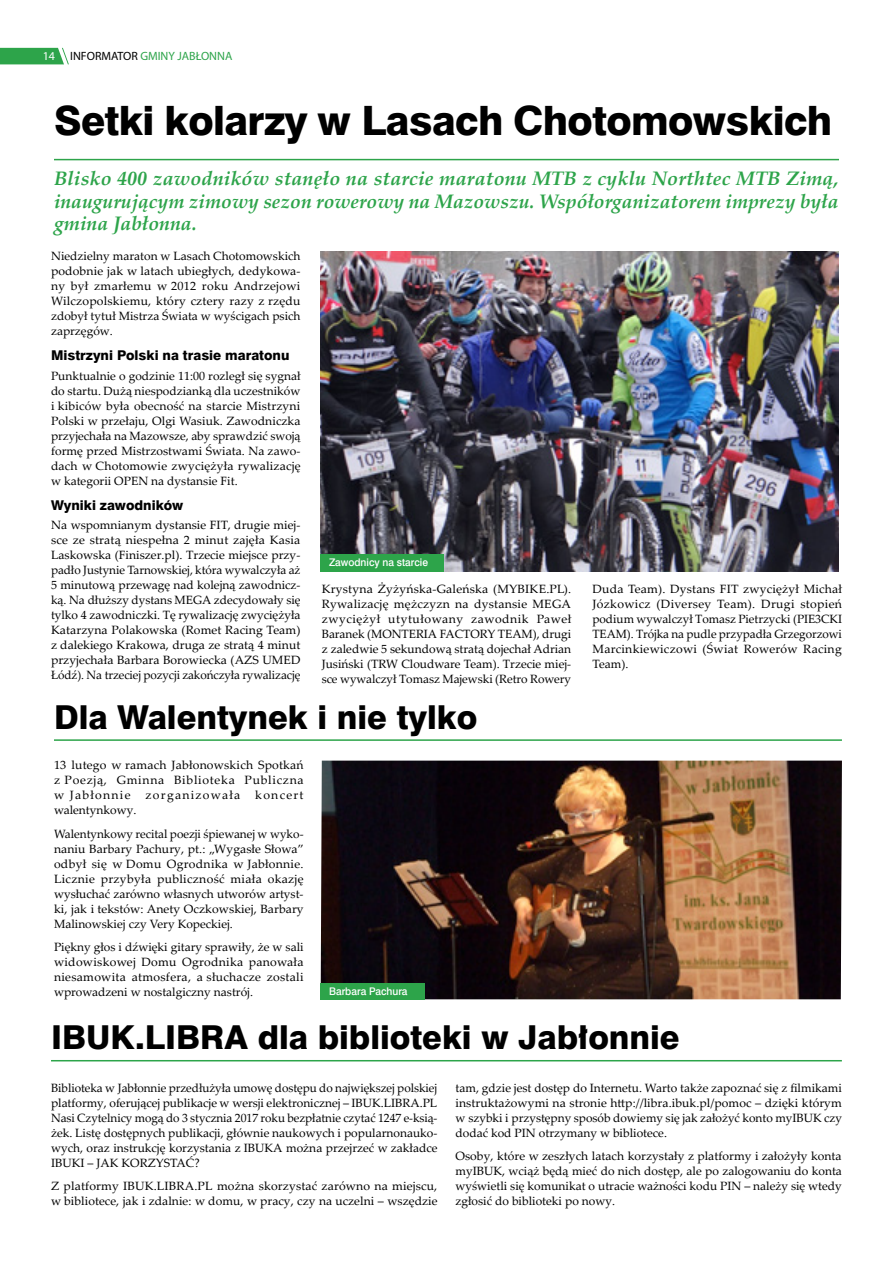
<style>
.page{position:relative;width:893px;height:1263px;background:#fff}
.page>*{position:absolute;margin:0;border:0;box-sizing:border-box;transform-origin:0 0}
.t1{font:40.5px "Swis 721 Hv EU";letter-spacing:-.015em;color:#000}
.t2{font:33px "Swis 721 Hv EU";color:#000}
.t3{font:italic 700 19.5px/22.5px "Palatino Linotype";color:#2da44a;text-align:justify}
.t4{font:13.5px "Swis 721 Hv EU";color:#000}
.t5{font:12px/15px "Palatino Linotype";color:#000;text-align:justify}
.t6{font:12px "Myriad Pro";color:#2da44a}
.t7{font:12px "Myriad Pro";color:#fff}
.t8{font:10.5px "Swis 721 Md EU";color:#fff}
.s1{color:#000}
</style>
<div class="page">
<svg style="left:0;top:48px;width:69px;height:17px"></svg>
<hr style="left:54px;top:159px;width:785px;height:1px;background:#2da44a">
<hr style="left:54px;top:739px;width:788px;height:2px;background:#2da44a">
<hr style="left:51px;top:1060px;width:791px;height:1px;background:#2da44a">
<img style="left:321px;top:251px;width:518px;height:320px">
<div style="left:321px;top:554px;width:123px;height:17px;background:#2da44a"></div>
<img style="left:321px;top:761px;width:521px;height:238px">
<div style="left:321px;top:983px;width:104px;height:16px;background:#2da44a"></div>
<p class="t7" style="left:43px;top:49px;width:14px">14</p>
<p class="t6" style="left:70px;top:49px;width:164px"><span class="s1">INFORMATOR</span> GMINY JABŁONNA</p>
<h1 class="t1" style="left:54px;top:96px;width:780px">Setki kolarzy w Lasach Chotomowskich</h1>
<h3 class="t3" style="left:54px;top:167px;width:786px">Blisko 400 zawodników stanęło na starcie maratonu MTB z cyklu Northtec MTB Zimą, inaugurującym zimowy sezon rowerowy na Mazowszu. Współorganizatorem imprezy była gmina Jabłonna.</h3>
<p class="t5" style="left:51px;top:248px;width:251px">Niedzielny maraton w Lasach Chotomowskich podobnie jak w latach ubiegłych, dedykowa&shy;ny był zmarłemu w 2012 roku Andrzejowi Wilczopolskiemu, który cztery razy z rzędu zdobył tytuł Mistrza Świata w wyścigach psich zaprzęgów.</p>
<p class="t4" style="left:51px;top:347px;width:240px">Mistrzyni Polski na trasie maratonu</p>
<p class="t5" style="left:51px;top:367px;width:251px">Punktualnie o godzinie 11:00 rozległ się sygnał do startu. Dużą niespodzianką dla uczestników i kibiców była obecność na starcie Mistrzyni Polski w przełaju, Olgi Wasiuk. Zawodniczka przyjechała na Mazowsze, aby sprawdzić swoją formę przed Mistrzostwami Świata. Na zawo&shy;dach w Chotomowie zwyciężyła rywalizację w kategorii OPEN na dystansie Fit.</p>
<p class="t4" style="left:51px;top:497px;width:134px">Wyniki zawodników</p>
<p class="t5" style="left:51px;top:517px;width:251px">Na wspomnianym dystansie FIT, drugie miej&shy;sce ze stratą niespełna 2 minut zajęła Kasia Laskowska (Finiszer.pl). Trzecie miejsce przy&shy;padło Justynie Tarnowskiej, która wywalczyła aż 5 minutową przewagę nad kolejną zawodnicz&shy;ką. Na dłuższy dystans MEGA zdecydowały się tylko 4 zawodniczki. Tę rywalizację zwyciężyła Katarzyna Polakowska (Romet Racing Team) z dalekiego Krakowa, druga ze stratą 4 minut przyjechała Barbara Borowiecka (AZS UMED Łódź). Na trzeciej pozycji zakończyła rywalizację</p>
<p class="t8" style="left:329px;top:556px;width:100px">Zawodnicy na starcie</p>
<p class="t5" style="left:322px;top:581px;width:251px">Krystyna Żyżyńska-Galeńska (MYBIKE.PL).<br>Rywalizację mężczyzn na dystansie MEGA zwyciężył utytułowany zawodnik Paweł Baranek (MONTERIA FACTORY TEAM), drugi z zaledwie 5 sekundową stratą dojechał Adrian Jusiński (TRW Cloudware Team). Trzecie miej&shy;sce wywalczył Tomasz Majewski (Retro Rowery</p>
<p class="t5" style="left:592px;top:581px;width:251px">Duda Team). Dystans FIT zwyciężył Michał Józkowicz (Diversey Team). Drugi stopień podium wywalczył Tomasz Pietrzycki (PIE3CKI TEAM). Trójka na pudle przypadła Grzegorzowi Marcinkiewiczowi (Świat Rowerów Racing Team).</p>
<h2 class="t2" style="left:54px;top:697px;width:425px">Dla Walentynek i nie tylko</h2>
<p class="t5" style="left:54px;top:757px;width:251px">13 lutego w ramach Jabłonowskich Spotkań z Poezją, Gminna Biblioteka Publiczna w Jabłonnie zorganizowała koncert walentynkowy.</p>
<p class="t5" style="left:54px;top:826px;width:251px">Walentynkowy recital poezji śpiewanej w wyko&shy;naniu Barbary Pachury, pt.: „Wygasłe Słowa” odbył się w Domu Ogrodnika w Jabłonnie.<br>Licznie przybyła publiczność miała okazję wysłuchać zarówno własnych utworów artyst&shy;ki, jak i tekstów: Anety Oczkowskiej, Barbary Malinowskiej czy Very Kopeckiej.</p>
<p class="t5" style="left:54px;top:939px;width:251px">Piękny głos i dźwięki gitary sprawiły, że w sali widowiskowej Domu Ogrodnika panowała niesamowita atmosfera, a słuchacze zostali wprowadzeni w nostalgiczny nastrój.</p>
<p class="t8" style="left:329px;top:985px;width:80px">Barbara Pachura</p>
<h2 class="t2" style="left:51px;top:1017px;width:630px">IBUK.LIBRA dla biblioteki w Jabłonnie</h2>
<p class="t5" style="left:51px;top:1079px;width:388px">Biblioteka w Jabłonnie przedłużyła umowę dostępu do największej polskiej platformy, oferującej publikacje w wersji elektronicznej – IBUK.LIBRA.PL Nasi Czytelnicy mogą do 3 stycznia 2017 roku bezpłatnie czytać 1247 e-ksią&shy;żek. Listę dostępnych publikacji, głównie naukowych i popularnonauko&shy;wych, oraz instrukcję korzystania z IBUKA można przejrzeć w zakładce IBUKI – JAK KORZYSTAĆ?</p>
<p class="t5" style="left:51px;top:1178px;width:388px">Z platformy IBUK.LIBRA.PL można skorzystać zarówno na miejscu, w bibliotece, jak i zdalnie: w domu, w pracy, czy na uczelni – wszędzie</p>
<p class="t5" style="left:455px;top:1079px;width:388px">tam, gdzie jest dostęp do Internetu. Warto także zapoznać się z filmikami instruktażowymi na stronie http://libra.ibuk.pl/pomoc – dzięki którym w szybki i przystępny sposób dowiemy się jak założyć konto myIBUK czy dodać kod PIN otrzymany w bibliotece.</p>
<p class="t5" style="left:455px;top:1148px;width:388px">Osoby, które w zeszłych latach korzystały z platformy i założyły konta myIBUK, wciąż będą mieć do nich dostęp, ale po zalogowaniu do konta wyświetli się komunikat o utracie ważności kodu PIN – należy się wtedy zgłosić do biblioteki po nowy.</p>
</div>
